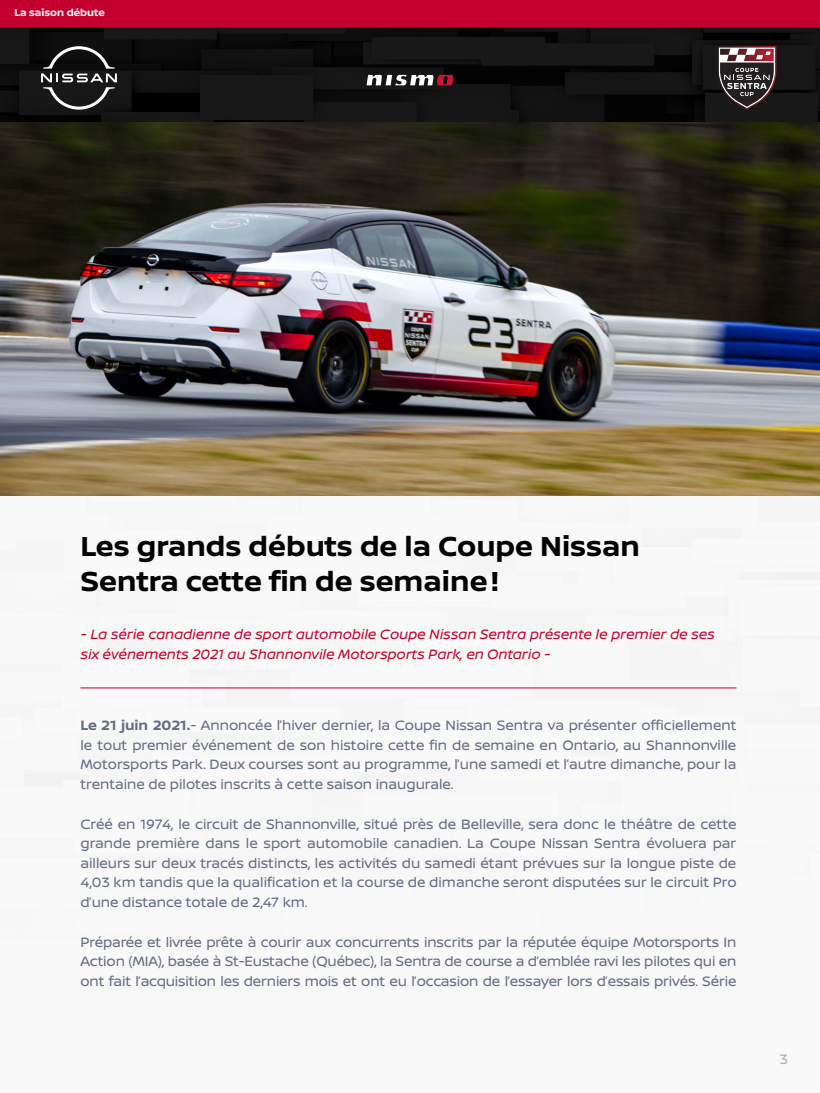
<style>
.page{position:relative;width:820px;height:1093px;background:#fff}
.page>*{position:absolute;margin:0;border:0;box-sizing:border-box;transform-origin:0 0}
.S-titre_rouge{font:700 29.2px/35px "Nissan Brand";color:#000}
.Texte{font:14.4px/19.6px "Nissan Brand";color:#656c82;text-align:justify}
.Texte-2{font:italic 14.4px/19.6px "Nissan Brand";color:#c3002f}
.t1{font:14.4px "Nissan Brand";color:#a9adb9}
.t2{font:700 10.48px "Nissan Brand";color:#fff}
.s1{font-weight:700}
</style>
<div class="page">
<img style="left:0;top:26px;width:819px;height:470px">
<svg style="left:41px;top:46px;width:76px;height:64px;background:#383838"></svg>
<svg style="left:717px;top:46px;width:59px;height:64px;background:#5f4f51"></svg>
<svg style="left:366px;top:75px;width:87px;height:10px"></svg>
<div style="left:0;top:0;width:819px;height:26px;background:#c3002f"></div>
<hr style="left:80px;top:688px;width:656px;height:1px;background:#c3002f">
<p class="t2" style="left:14px;top:5px;width:92px">La saison débute</p>
<p class="S-titre_rouge" style="left:80px;top:528px;width:561px">Les grands débuts de la Coupe Nissan<br>Sentra cette fin de semaine!</p>
<p class="Texte-2" style="left:80px;top:624px;width:635px">- La série canadienne de sport automobile Coupe Nissan Sentra présente le premier de ses six événements 2021 au Shannonvile Motorsports Park, en Ontario -</p>
<p class="Texte" style="left:80px;top:715px;width:657px"><span class="s1">Le 21 juin 2021.</span>- Annoncée l’hiver dernier, la Coupe Nissan Sentra va présenter officiellement le tout premier événement de son histoire cette fin de semaine en Ontario, au Shannonville Motorsports Park. Deux courses sont au programme, l’une samedi et l’autre dimanche, pour la trentaine de pilotes inscrits à cette saison inaugurale.</p>
<p class="Texte" style="left:80px;top:813px;width:657px">Créé en 1974, le circuit de Shannonville, situé près de Belleville, sera donc le théâtre de cette grande première dans le sport automobile canadien. La Coupe Nissan Sentra évoluera par ailleurs sur deux tracés distincts, les activités du samedi étant prévues sur la longue piste de 4,03 km tandis que la qualification et la course de dimanche seront disputées sur le circuit Pro d’une distance totale de 2,47 km.</p>
<p class="Texte" style="left:80px;top:931px;width:657px">Préparée et livrée prête à courir aux concurrents inscrits par la réputée équipe Motorsports In Action (MIA), basée à St-Eustache (Québec), la Sentra de course a d’emblée ravi les pilotes qui en ont fait l’acquisition les derniers mois et ont eu l’occasion de l’essayer lors d’essais privés. Série</p>
<p class="t1" style="left:779px;top:1049px;width:10px">3</p>
</div>
